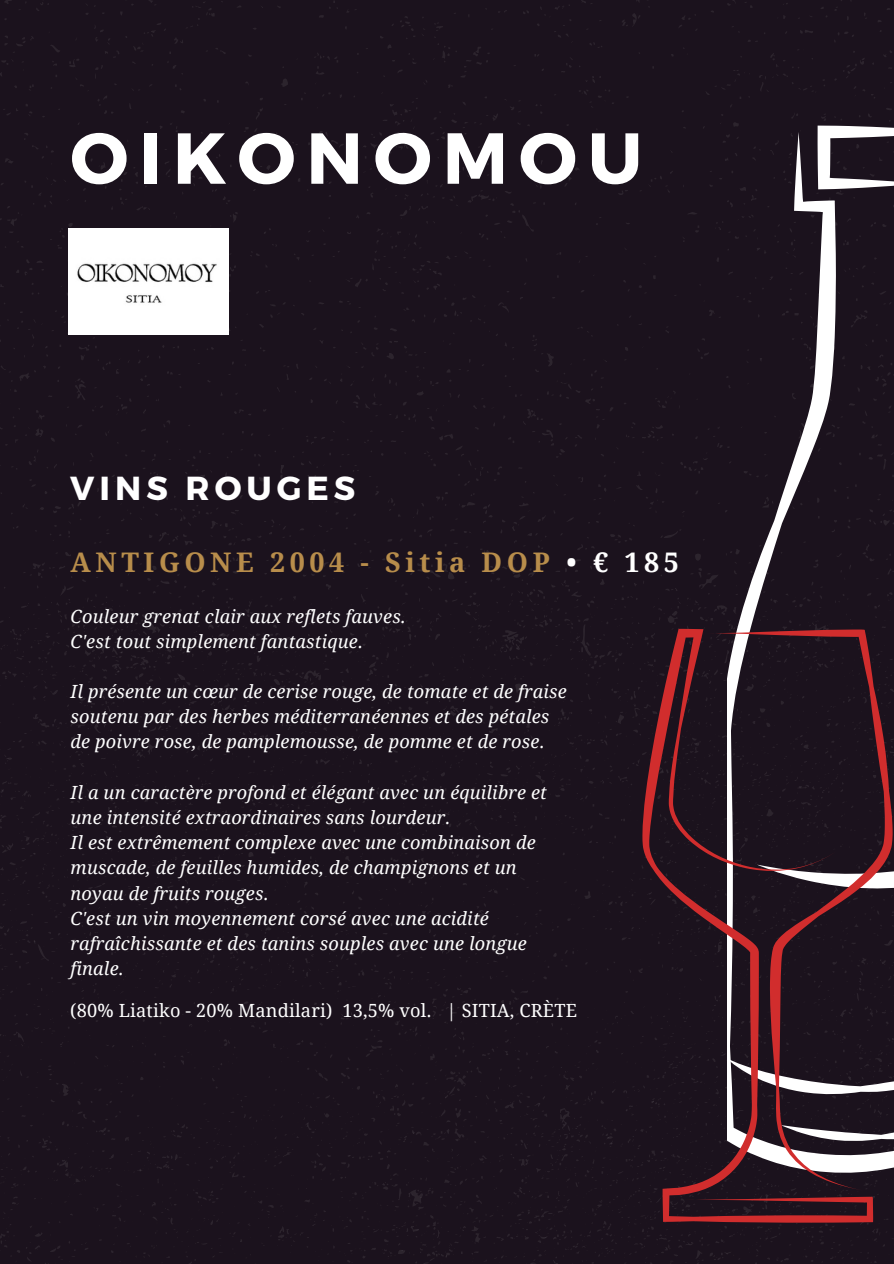
<style>
.page{position:relative;width:894px;height:1264px;background:#fff}
.page>*{position:absolute;margin:0;border:0;box-sizing:border-box;transform-origin:0 0}
.t1{font:700 72px "Montserrat";letter-spacing:.15em;color:#fff}
.t2{font:700 33.3px "Montserrat";letter-spacing:.15em;color:#fff}
.t3{font:700 27px "Droid Serif";letter-spacing:.17em;color:#b88d4b}
.t4{font:italic 18.15px/25.2px "Droid Serif";letter-spacing:.01em;color:#fff}
.t5{font:18.15px "Droid Serif";letter-spacing:.01em;color:#fff}
.s1{color:#fff}
</style>
<div class="page">
<div style="left:0;top:0;width:893px;height:597px;background:#1b121d"></div>
<div style="left:0;top:597px;width:893px;height:666px;background:#1b121d"></div>
<div style="left:727px;top:132px;width:166px;height:1043px;background:#1b121d"></div>
<svg style="left:756px;top:126px;width:137px;height:767px;fill:#1b121d"></svg>
<svg style="left:642px;top:629px;width:231px;height:594px;fill:#1b121d"></svg>
<svg style="left:706px;top:629px;width:186px;height:561px;fill:#1b121d"></svg>
<div style="left:68px;top:229px;width:160px;height:106px;background:#fff"></div>
<img style="left:77px;top:263px;width:140px;height:40px">
<p class="t1" style="left:70px;top:111px;width:573px">OIKONOMOU</p>
<p class="t2" style="left:70px;top:467px;width:286px">VINS ROUGES</p>
<p class="t3" style="left:70px;top:546px;width:610px">ANTIGONE 2004 - Sitia DOP <span class="s1">• € 185</span></p>
<p class="t4" style="left:70px;top:603px;width:337px">Couleur grenat clair aux reflets fauves.</p>
<h1 class="t4" style="left:70px;top:629px;width:294px">C'est tout simplement fantastique.</h1>
<p class="t4" style="left:70px;top:679px;width:497px">Il présente un cœur de cerise rouge, de tomate et de fraise soutenu par des herbes méditerranéennes et des pétales de poivre rose, de pamplemousse, de pomme et de rose.</p>
<h2 class="t4" style="left:70px;top:780px;width:478px">Il a un caractère profond et élégant avec un équilibre et une intensité extraordinaires sans lourdeur.</h2>
<h3 class="t4" style="left:70px;top:830px;width:466px">Il est extrêmement complexe avec une combinaison de muscade, de feuilles humides, de champignons et un noyau de fruits rouges.</h3>
<p class="t4" style="left:70px;top:905px;width:457px">C'est un vin moyennement corsé avec une acidité rafraîchissante et des tanins souples avec une longue finale.</p>
<p class="t5" style="left:70px;top:999px;width:508px">(80% Liatiko - 20% Mandilari) 13,5% vol. | SITIA, CRÈTE</p>
</div>
